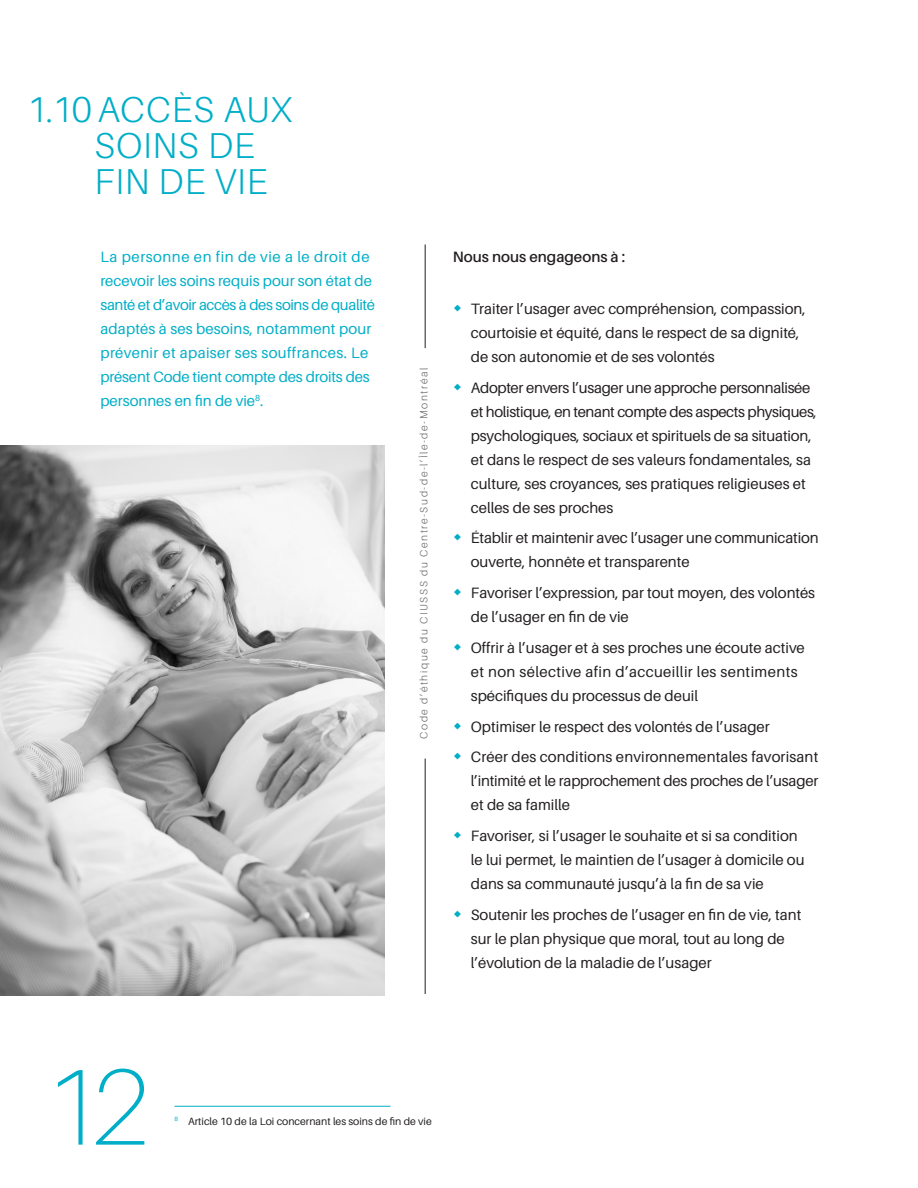
<style>
.page{position:relative;width:918px;height:1188px;background:#fff}
.page>*{position:absolute;margin:0;border:0;box-sizing:border-box;transform-origin:0 0}
.t1{font:100 108px "Aileron";color:#00aec7}
.t2{font:300 36px "Aileron";letter-spacing:.025em;color:#00aec7}
.t3{font:15px/24px "Aileron";color:#231f20}
.t4{font:15px/24px "Aileron";color:#00aec7}
.t5{font:600 15px "Aileron";color:#231f20}
.t6{font:300 10.5px "Aileron";letter-spacing:.15em;color:#636366}
.t7{font:10.5px "Aileron";color:#231f20}
</style>
<div class="page">
<hr style="left:425px;top:244px;width:1px;height:104px;background:#231f20">
<hr style="left:425px;top:759px;width:1px;height:235px;background:#231f20">
<img style="left:0;top:446px;width:384px;height:549px">
<hr style="left:175px;top:1106px;width:216px;height:1px;background:#00aec7">
<p class="t2" style="left:27px;top:90px;width:267px">1.10 ACCÈS AUX</p>
<p class="t2" style="left:94px;top:126px;width:162px">SOINS DE</p>
<p class="t2" style="left:94px;top:162px;width:174px">FIN DE VIE</p>
<p class="t4" style="left:100px;top:245px;width:276px">La personne en fin de vie a le droit de recevoir les soins requis pour son état de santé et d’avoir accès à des soins de qualité adaptés à ses besoins, notamment pour prévenir et apaiser ses souffrances. Le présent Code tient compte des droits des personnes en fin de vie<sup>8</sup>.</p>
<p class="t5" style="left:453px;top:249px;width:174px">Nous nous engageons à :</p>
<p class="t3" style="left:471px;top:297px;width:336px">Traiter l’usager avec compréhension, compassion, courtoisie et équité, dans le respect de sa dignité, de son autonomie et de ses volontés</p>
<p class="t3" style="left:471px;top:375px;width:348px">Adopter envers l’usager une approche personnalisée et holistique, en tenant compte des aspects physiques, psychologiques, sociaux et spirituels de sa situation, et dans le respect de ses valeurs fondamentales, sa culture, ses croyances, ses pratiques religieuses et celles de ses proches</p>
<p class="t3" style="left:471px;top:526px;width:349px">Établir et maintenir avec l’usager une communication ouverte, honnête et transparente</p>
<p class="t3" style="left:471px;top:581px;width:346px">Favoriser l’expression, par tout moyen, des volontés de l’usager en fin de vie</p>
<p class="t3" style="left:471px;top:636px;width:336px">Offrir à l’usager et à ses proches une écoute active et non sélective afin d’accueillir les sentiments spécifiques du processus de deuil</p>
<p class="t3" style="left:471px;top:714px;width:300px">Optimiser le respect des volontés de l’usager</p>
<p class="t3" style="left:471px;top:745px;width:349px;text-align:justify">Créer des conditions environnementales favorisant l’intimité et le rapprochement des proches de l’usager et de sa famille</p>
<p class="t3" style="left:471px;top:824px;width:335px">Favoriser, si l’usager le souhaite et si sa condition le lui permet, le maintien de l’usager à domicile ou dans sa communauté jusqu’à la fin de sa vie</p>
<p class="t3" style="left:471px;top:903px;width:332px">Soutenir les proches de l’usager en fin de vie, tant sur le plan physique que moral, tout au long de l’évolution de la maladie de l’usager</p>
<p class="t6" style="left:418px;top:739px;width:372px;rotate:-90deg">Code d’éthique du CIUSSS du Centre-Sud-de-l’Île-de-Montréal</p>
<h1 class="t1" style="left:43px;top:1048px;width:108px">12</h1>
<p class="t7" style="left:175px;top:1115px;width:259px"><sup>8</sup> Article 10 de la Loi concernant les soins de fin de vie</p>
</div>
